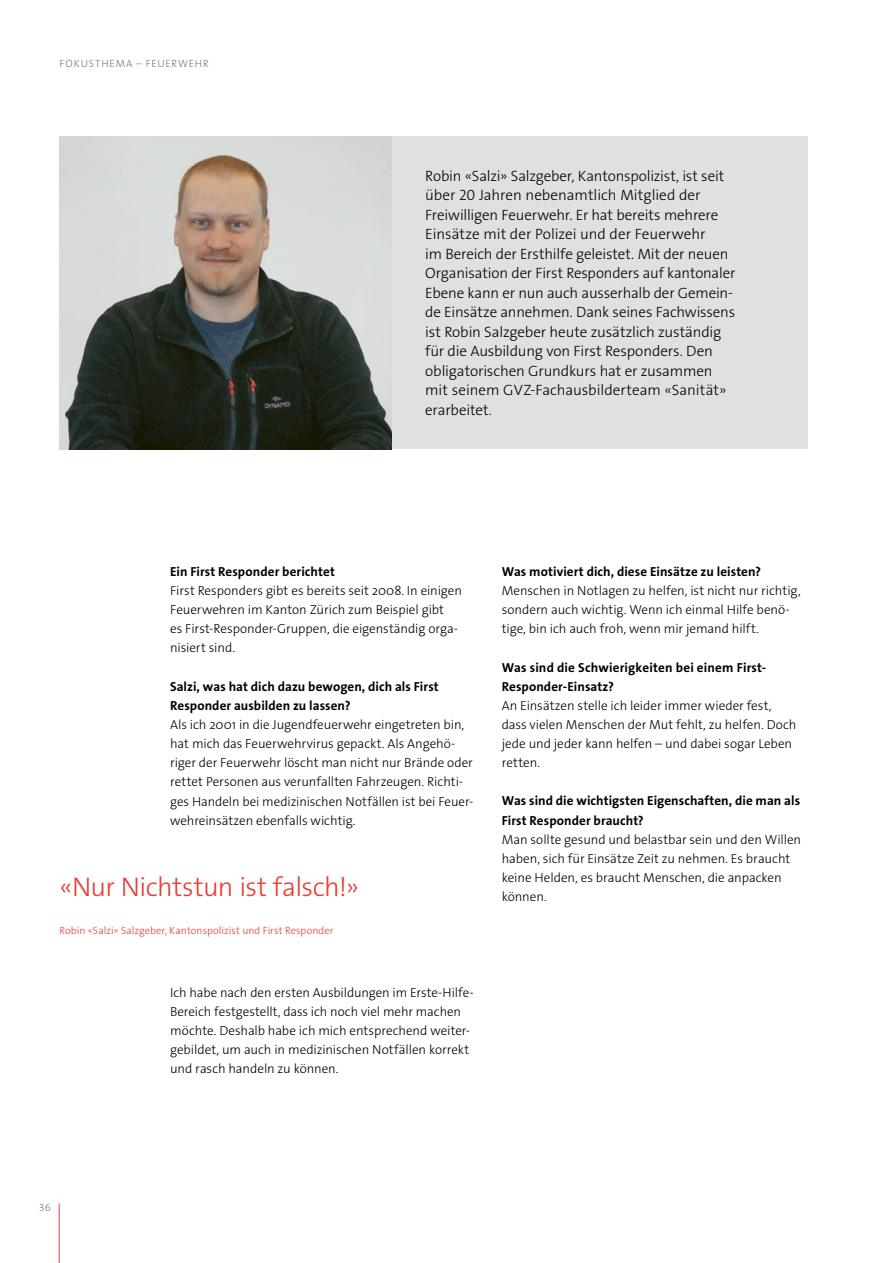
<style>
.page{position:relative;width:893px;height:1263px;background:#fff}
.page>*{position:absolute;margin:0;border:0;box-sizing:border-box;transform-origin:0 0}
.t1{font:27px "The Sans LP3 Lig";letter-spacing:-.02em;color:#e63d33}
.t2{font:15px/19.5px "The Sans LP3 Lig";letter-spacing:-.01em;color:#000}
.t3{font:13.2px/19px "The Sans LP3 Lig";letter-spacing:-.005em;color:#000}
.t4{font:13.2px/19px "The Sans LP7 Bld";letter-spacing:.005em;color:#000}
.t5{font:10.5px "The Sans LP3 Lig";letter-spacing:.005em;color:#e63d33}
.t6{font:10.5px "The Sans LP3 Lig";letter-spacing:.08em;color:#767a78}
</style>
<div class="page">
<hr style="left:59px;top:1203px;width:1px;height:60px;background:#e63d33">
<div style="left:391px;top:137px;width:417px;height:312px;background:#dee0e1"></div>
<img style="left:60px;top:137px;width:331px;height:312px">
<p class="t6" style="left:60px;top:56px;width:151px">FOKUSTHEMA – FEUERWEHR</p>
<p class="t2" style="left:425px;top:166px;width:311px">Robin «Salzi» Salzgeber, Kantonspolizist, ist seit über 20 Jahren nebenamtlich Mitglied der Freiwilligen Feuerwehr. Er hat bereits mehrere Einsätze mit der Polizei und der Feuerwehr<br>im Bereich der Ersthilfe geleistet. Mit der neuen Organisation der First Responders auf kantonaler Ebene kann er nun auch ausserhalb der Gemein&shy;de Einsätze annehmen. Dank seines Fachwissens ist Robin Salzgeber heute zusätzlich zuständig für die Ausbildung von First Responders. Den obligatorischen Grundkurs hat er zusammen mit seinem GVZ-Fachausbilderteam «Sanität» erarbeitet.</p>
<p class="t4" style="left:170px;top:562px;width:166px">Ein First Responder berichtet</p>
<p class="t3" style="left:170px;top:581px;width:293px">First Responders gibt es bereits seit 2008. In einigen Feuerwehren im Kanton Zürich zum Beispiel gibt<br>es First-Responder-Gruppen, die eigenständig orga&shy;nisiert sind.</p>
<p class="t4" style="left:170px;top:677px;width:270px">Salzi, was hat dich dazu bewogen, dich als First<br>Responder ausbilden zu lassen?</p>
<p class="t3" style="left:170px;top:715px;width:305px">Als ich 2001 in die Jugendfeuerwehr eingetreten bin, hat mich das Feuerwehrvirus gepackt. Als Angehö&shy;riger der Feuerwehr löscht man nicht nur Brände oder rettet Personen aus verunfallten Fahrzeugen. Richti&shy;ges Handeln bei medizinischen Notfällen ist bei Feuer&shy;wehreinsätzen ebenfalls wichtig.</p>
<h1 class="t1" style="left:60px;top:870px;width:301px">«Nur Nichtstun ist falsch!»</h1>
<p class="t5" style="left:60px;top:923px;width:276px">Robin «Salzi» Salzgeber, Kantonspolizist und First Responder</p>
<p class="t3" style="left:170px;top:983px;width:305px">Ich habe nach den ersten Ausbildungen im Erste-Hilfe-Bereich festgestellt, dass ich noch viel mehr machen möchte. Deshalb habe ich mich entsprechend weiter&shy;gebildet, um auch in medizinischen Notfällen korrekt und rasch handeln zu können.</p>
<p class="t4" style="left:502px;top:562px;width:261px">Was motiviert dich, diese Einsätze zu leisten?</p>
<p class="t3" style="left:502px;top:581px;width:300px">Menschen in Notlagen zu helfen, ist nicht nur richtig, sondern auch wichtig. Wenn ich einmal Hilfe benö&shy;tige, bin ich auch froh, wenn mir jemand hilft.</p>
<p class="t4" style="left:502px;top:658px;width:266px">Was sind die Schwierigkeiten bei einem First-<br>Responder-Einsatz?</p>
<p class="t3" style="left:502px;top:696px;width:296px">An Einsätzen stelle ich leider immer wieder fest, dass vielen Menschen der Mut fehlt, zu helfen. Doch jede und jeder kann helfen – und dabei sogar Leben retten.</p>
<p class="t4" style="left:502px;top:791px;width:300px">Was sind die wichtigsten Eigenschaften, die man als<br>First Responder braucht?</p>
<p class="t3" style="left:502px;top:830px;width:301px">Man sollte gesund und belastbar sein und den Willen haben, sich für Einsätze Zeit zu nehmen. Es braucht keine Helden, es braucht Menschen, die anpacken</p>
<p class="t3" style="left:502px;top:887px;width:46px">können.</p>
<p class="t6" style="left:39px;top:1200px;width:13px">36</p>
</div>
